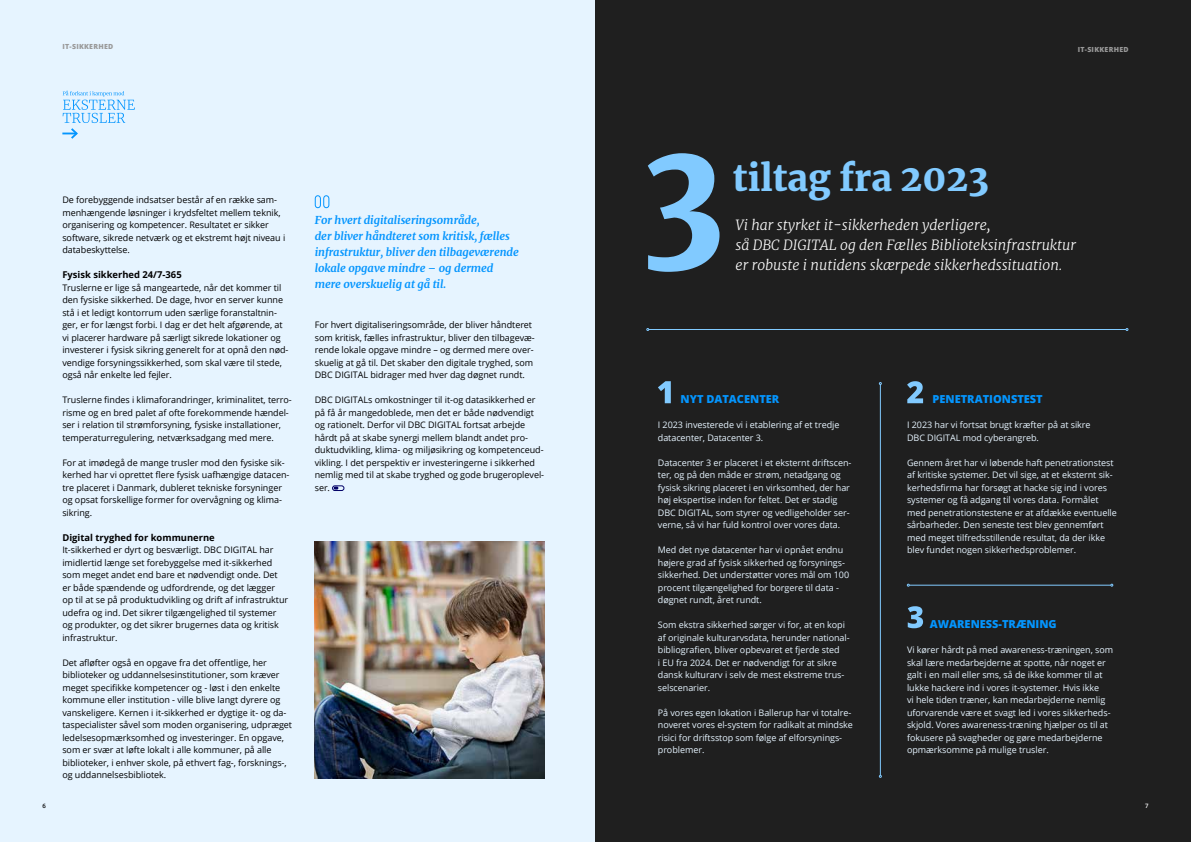
<style>
.page{position:relative;width:1191px;height:842px;background:#fff}
.page>*{position:absolute;margin:0;border:0;box-sizing:border-box;transform-origin:0 0}
.t1{font:900 36px "Merriweather";color:#81caff}
.t2{font:italic 300 14px/20px "Merriweather";color:#fff}
.t3{font:italic 700 11px/16px "Merriweather";letter-spacing:-.005em;color:#0495fe}
.t4{font:800 11px "Open Sans";color:#0495fe}
.t5{font:700 9.4px "Open Sans";color:#000}
.t6{font:9px/12.5px "Open Sans";letter-spacing:-.005em;color:#000}
.t7{font:9px/12.5px "Open Sans";letter-spacing:-.005em;color:#e6f4ff}
.t8{font:800 7px "Open Sans";letter-spacing:.04em;color:#999}
.t9{font:600 6px "Open Sans";color:#000}
.t10{font:600 6px "Open Sans";color:#fff}
</style>
<div class="page">
<div style="left:594px;top:0;width:597px;height:842px;background:#1f1f1f"></div>
<div style="left:0;top:0;width:594px;height:842px;background:#e6f4ff"></div>
<svg style="left:648px;top:153px;width:71px;height:119px"></svg>
<svg style="left:62px;top:91px;width:73px;height:48px"></svg>
<svg style="left:314px;top:195px;width:16px;height:14px"></svg>
<div style="left:332px;top:486px;width:12px;height:5px;border:1px solid #010066;border-radius:2px"></div>
<svg style="left:334px;top:487px;width:4px;height:3px"></svg>
<img style="left:315px;top:542px;width:229px;height:236px">
<hr style="left:880px;top:384px;width:1px;height:391px;background:#81caff">
<hr style="left:909px;top:585px;width:201px;height:1px;background:#81caff">
<hr style="left:649px;top:329px;width:477px;height:1px;background:#81caff">
<svg style="left:658px;top:381px;width:13px;height:22px"></svg>
<svg style="left:907px;top:381px;width:16px;height:22px"></svg>
<svg style="left:907px;top:606px;width:16px;height:22px"></svg>
<p class="t8" style="left:62px;top:43px;width:52px">IT-SIKKERHED</p>
<p class="t8" style="left:1077px;top:46px;width:52px">IT-SIKKERHED</p>
<p class="t6" style="left:62px;top:194px;width:224px">De forebyggende indsatser består af en række sam&shy;menhængende løsninger i krydsfeltet mellem teknik, organisering og kompetencer. Resultatet er sikker software, sikrede netværk og et ekstremt højt niveau i databeskyttelse.</p>
<p class="t5" style="left:62px;top:270px;width:121px">Fysisk sikkerhed 24/7-365</p>
<p class="t6" style="left:62px;top:282px;width:227px">Truslerne er lige så mangeartede, når det kommer til den fysiske sikkerhed. De dage, hvor en server kunne stå i et ledigt kontorrum uden særlige foranstaltnin&shy;ger, er for længst forbi. I dag er det helt afgørende, at vi placerer hardware på særligt sikrede lokationer og investerer i fysisk sikring generelt for at opnå den nød&shy;vendige forsyningssikkerhed, som skal være til stede, også når enkelte led fejler.</p>
<p class="t6" style="left:62px;top:393px;width:231px">Truslerne findes i klimaforandringer, kriminalitet, terro&shy;risme og en bred palet af ofte forekommende hændel&shy;ser i relation til strømforsyning, fysiske installationer, temperaturregulering, netværksadgang med mere.</p>
<p class="t6" style="left:62px;top:457px;width:229px">For at imødegå de mange trusler mod den fysiske sik&shy;kerhed har vi oprettet flere fysisk uafhængige datacen&shy;tre placeret i Danmark, dubleret tekniske forsyninger og opsat forskellige former for overvågning og klima&shy;sikring.</p>
<p class="t5" style="left:62px;top:533px;width:154px">Digital tryghed for kommunerne</p>
<p class="t6" style="left:62px;top:544px;width:227px">It-sikkerhed er dyrt og besværligt. DBC DIGITAL har imidlertid længe set forebyggelse med it-sikkerhed som meget andet end bare et nødvendigt onde. Det er både spændende og udfordrende, og det lægger op til at se på produktudvikling og drift af infrastruktur udefra og ind. Det sikrer tilgængelighed til systemer og produkter, og det sikrer brugernes data og kritisk infrastruktur.</p>
<p class="t6" style="left:62px;top:656px;width:231px">Det afløfter også en opgave fra det offentlige, her biblioteker og uddannelsesinstitutioner, som kræver meget specifikke kompetencer og - løst i den enkelte kommune eller institution - ville blive langt dyrere og vanskeligere. Kernen i it-sikkerhed er dygtige it- og da&shy;taspecialister såvel som moden organisering, udpræget ledelsesopmærksomhed og investeringer. En opgave, som er svær at løfte lokalt i alle kommuner, på alle biblioteker, i enhver skole, på ethvert fag-, forsknings-, og uddannelsesbibliotek.</p>
<p class="t3" style="left:315px;top:213px;width:206px">For hvert digitaliseringsområde,<br>der bliver håndteret som kritisk, fælles infrastruktur, bliver den tilbageværende lokale opgave mindre – og dermed mere overskuelig at gå til.</p>
<h1 class="t1" style="left:733px;top:158px;width:257px">tiltag fra 2023</h1>
<h2 class="t2" style="left:735px;top:216px;width:342px">Vi har styrket it-sikkerheden yderligere,<br>så DBC DIGITAL og den Fælles Biblioteksinfrastruktur er robuste i nutidens skærpede sikkerhedssituation.</h2>
<p class="t6" style="left:315px;top:319px;width:221px">For hvert digitaliseringsområde, der bliver håndteret som kritisk, fælles infrastruktur, bliver den tilbagevæ&shy;rende lokale opgave mindre – og dermed mere over&shy;skuelig at gå til. Det skaber den digitale tryghed, som DBC DIGITAL bidrager med hver dag døgnet rundt.</p>
<p class="t6" style="left:315px;top:394px;width:231px">DBC DIGITALs omkostninger til it-og datasikkerhed er på få år mangedoblede, men det er både nødvendigt og rationelt. Derfor vil DBC DIGITAL fortsat arbejde hårdt på at skabe synergi mellem blandt andet pro&shy;duktudvikling, klima- og miljøsikring og kompetenceud&shy;vikling. I det perspektiv er investeringerne i sikkerhed nemlig med til at skabe tryghed og gode brugeroplevel&shy;ser.</p>
<p class="t4" style="left:680px;top:394px;width:100px">NYT DATACENTER</p>
<p class="t7" style="left:658px;top:419px;width:183px">I 2023 investerede vi i etablering af et tredje datacenter, Datacenter 3.</p>
<p class="t7" style="left:658px;top:457px;width:195px">Datacenter 3 er placeret i et eksternt driftscen&shy;ter, og på den måde er strøm, netadgang og fysisk sikring placeret i en virksomhed, der har høj ekspertise inden for feltet. Det er stadig DBC DIGITAL, som styrer og vedligeholder ser&shy;verne, så vi har fuld kontrol over vores data.</p>
<p class="t7" style="left:658px;top:544px;width:193px">Med det nye datacenter har vi opnået endnu højere grad af fysisk sikkerhed og forsynings&shy;sikkerhed. Det understøtter vores mål om 100 procent tilgængelighed for borgere til data - døgnet rundt, året rundt.</p>
<p class="t7" style="left:658px;top:619px;width:193px">Som ekstra sikkerhed sørger vi for, at en kopi af originale kulturarvsdata, herunder national&shy;bibliografien, bliver opbevaret et fjerde sted<br>i EU fra 2024. Det er nødvendigt for at sikre dansk kulturarv i selv de mest ekstreme trus&shy;selscenarier.</p>
<p class="t7" style="left:658px;top:707px;width:197px">På vores egen lokation i Ballerup har vi totalre&shy;noveret vores el-system for radikalt at mindske risici for driftsstop som følge af elforsynings&shy;problemer.</p>
<p class="t4" style="left:932px;top:394px;width:112px">PENETRATIONSTEST</p>
<p class="t7" style="left:907px;top:419px;width:185px">I 2023 har vi fortsat brugt kræfter på at sikre<br>DBC DIGITAL mod cyberangreb.</p>
<p class="t7" style="left:907px;top:457px;width:211px">Gennem året har vi løbende haft penetrationstest af kritiske systemer. Det vil sige, at et eksternt sik&shy;kerhedsfirma har forsøgt at hacke sig ind i vores systemer og få adgang til vores data. Formålet med penetrationstestene er at afdække eventuelle sårbarheder. Den seneste test blev gennemført med meget tilfredsstillende resultat, da der ikke blev fundet nogen sikkerheds problemer.</p>
<p class="t4" style="left:929px;top:619px;width:128px">AWARENESS-TRÆNING</p>
<p class="t7" style="left:907px;top:644px;width:208px">Vi kører hårdt på med awareness-træningen, som skal lære medarbejderne at spotte, når noget er galt i en mail eller sms, så de ikke kommer til at lukke hackere ind i vores it-systemer. Hvis ikke<br>vi hele tiden træner, kan medarbejderne nemlig uforvarende være et svagt led i vores sikkerheds&shy;skjold. Vores awareness-træning hjælper os til at fokusere på svagheder og gøre medarbejderne opmærksomme på mulige trusler.</p>
<p class="t9" style="left:43px;top:802px;width:5px">6</p>
<p class="t10" style="left:1145px;top:802px;width:5px">7</p>
</div>
